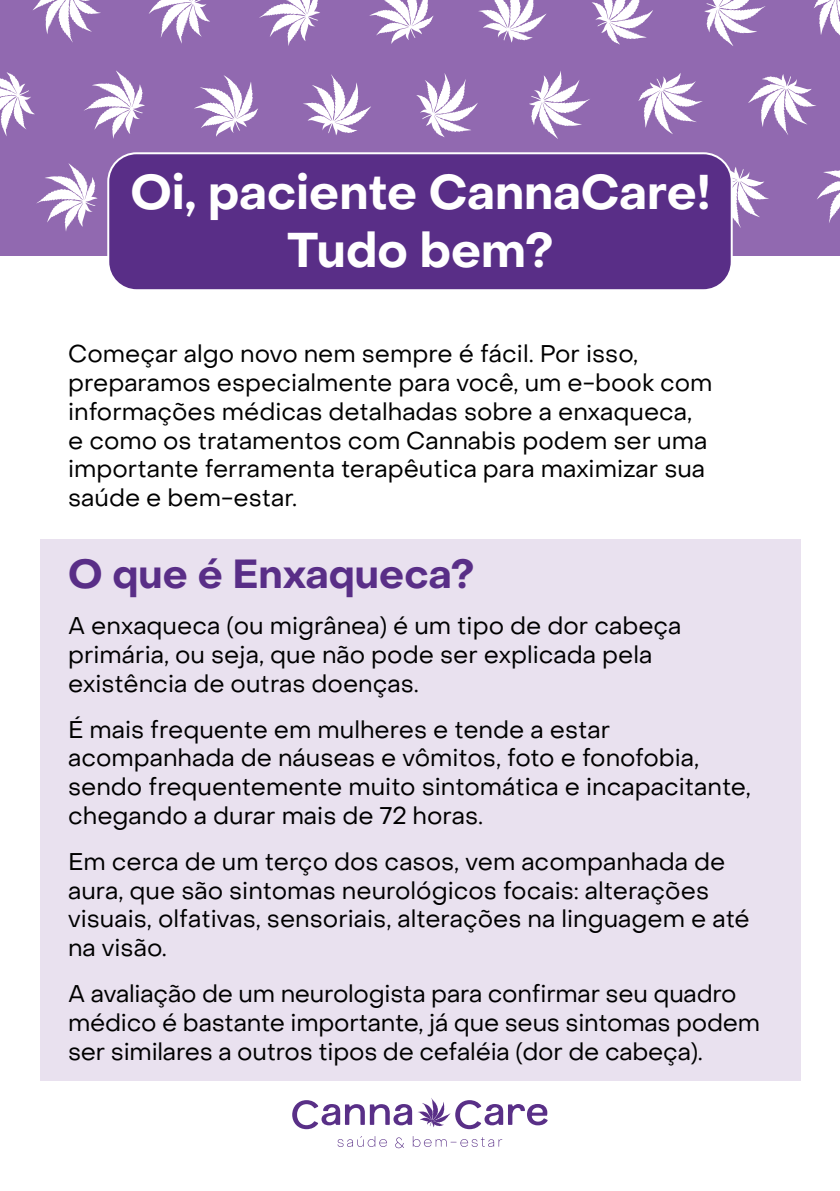
<style>
.page{position:relative;width:840px;height:1191px;background:#fff}
.page>*{position:absolute;margin:0;border:0;box-sizing:border-box;transform-origin:0 0}
.t1{font:700 48px/57.6px "Object Sans";color:#fff;text-align:center}
.t2{font:700 40px "Object Sans";color:#592e87}
.t3{font:24px/28.8px "Object Sans";color:#000}
</style>
<div class="page">
<div style="left:0;top:0;width:839px;height:255px;background:#9169b0"></div>
<svg style="left:33px;top:0;width:68px;height:43px"></svg>
<svg style="left:148px;top:0;width:62px;height:44px"></svg>
<svg style="left:259px;top:0;width:61px;height:46px"></svg>
<svg style="left:369px;top:0;width:64px;height:44px"></svg>
<svg style="left:478px;top:0;width:68px;height:43px"></svg>
<svg style="left:592px;top:0;width:61px;height:45px"></svg>
<svg style="left:704px;top:0;width:61px;height:46px"></svg>
<svg style="left:814px;top:0;width:25px;height:35px"></svg>
<svg style="left:0;top:72px;width:35px;height:64px"></svg>
<svg style="left:84px;top:70px;width:61px;height:69px"></svg>
<svg style="left:194px;top:75px;width:64px;height:62px"></svg>
<svg style="left:303px;top:74px;width:68px;height:61px"></svg>
<svg style="left:416px;top:73px;width:61px;height:64px"></svg>
<svg style="left:529px;top:71px;width:61px;height:68px"></svg>
<svg style="left:638px;top:73px;width:64px;height:61px"></svg>
<svg style="left:748px;top:74px;width:68px;height:61px"></svg>
<svg style="left:36px;top:163px;width:62px;height:68px"></svg>
<svg style="left:727px;top:167px;width:41px;height:61px"></svg>
<svg style="left:817px;top:170px;width:22px;height:53px"></svg>
<div style="left:40px;top:539px;width:759px;height:541px;background:#e9e1ef"></div>
<div style="left:108px;top:153px;width:623px;height:137px;background:#592e87;border-radius:28px"></div>
<div style="left:107px;top:152px;width:625px;height:139px;border:2px solid #fff;border-radius:28px"></div>
<svg style="left:292px;top:1098px;width:255px;height:31px"></svg>
<svg style="left:337px;top:1136px;width:50px;height:11px"></svg>
<svg style="left:395px;top:1137px;width:9px;height:11px"></svg>
<svg style="left:412px;top:1136px;width:90px;height:11px"></svg>
<h1 class="t1" style="left:130px;top:164px;width:581px">Oi, paciente CannaCare!<br>Tudo bem?</h1>
<p class="t3" style="left:68px;top:339px;width:645px">Começar algo novo nem sempre é fácil. Por isso, preparamos especialmente para você, um e-book com informações médicas detalhadas sobre a enxaqueca, e como os tratamentos com Cannabis podem ser uma importante ferramenta terapêutica para maximizar sua saúde e bem-estar.</p>
<h2 class="t2" style="left:68px;top:550px;width:408px">O que é Enxaqueca?</h2>
<p class="t3" style="left:68px;top:611px;width:614px">A enxaqueca (ou migrânea) é um tipo de dor cabeça primária, ou seja, que não pode ser explicada pela existência de outras doenças.</p>
<p class="t3" style="left:68px;top:715px;width:683px">É mais frequente em mulheres e tende a estar acompanhada de náuseas e vômitos, foto e fonofobia, sendo frequentemente muito sintomática e incapacitante, chegando a durar mais de 72 horas.</p>
<p class="t3" style="left:68px;top:847px;width:682px">Em cerca de um terço dos casos, vem acompanhada de aura, que são sintomas neurológicos focais: alterações visuais, olfativas, sensoriais, alterações na linguagem e até na visão.</p>
<p class="t3" style="left:68px;top:979px;width:693px">A avaliação de um neurologista para confirmar seu quadro médico é bastante importante, já que seus sintomas podem ser similares a outros tipos de cefaléia (dor de cabeça).</p>
</div>
